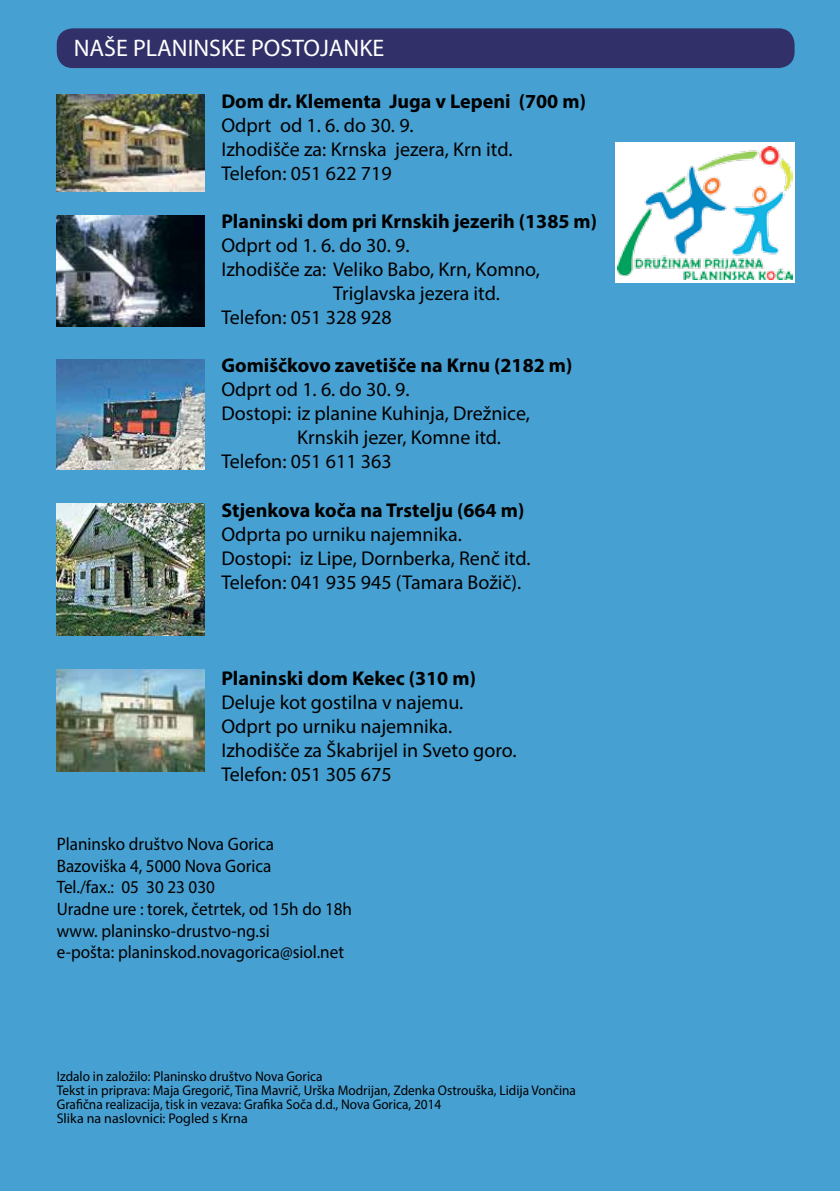
<style>
.page{position:relative;width:840px;height:1191px;background:#fff}
.page>*{position:absolute;margin:0;border:0;box-sizing:border-box;transform-origin:0 0}
.t1{font:24px "Myriad Pro";color:#fff}
.t2{font:20px/24px "Myriad Pro";color:#000}
.t3{font:700 20px "Myriad Pro";color:#000}
.t4{font:18px/21.6px "Myriad Pro";color:#000;scale:.95 1}
.t5{font:14px/14px "Myriad Pro";color:#000;scale:.95 1}
</style>
<div class="page">
<div style="left:0;top:0;width:839px;height:1191px;background:#47a0d2"></div>
<div style="left:57px;top:28px;width:737px;height:40px;background:#313068;border-radius:16px"></div>
<img style="left:57px;top:95px;width:147px;height:96px">
<img style="left:57px;top:215px;width:147px;height:111px">
<img style="left:57px;top:360px;width:147px;height:109px">
<img style="left:57px;top:669px;width:147px;height:102px">
<img style="left:57px;top:503px;width:147px;height:133px">
<div style="left:615px;top:143px;width:179px;height:140px;background:#fff"></div>
<img style="left:617px;top:147px;width:174px;height:132px">
<p class="t1" style="left:74px;top:33px;width:312px">NAŠE PLANINSKE POSTOJANKE</p>
<p class="t3" style="left:221px;top:89px;width:366px">Dom dr. Klementa Juga v Lepeni (700 m)</p>
<p class="t2" style="left:221px;top:113px;width:292px">Odprt od 1. 6. do 30. 9.<br>Izhodišče za: Krnska jezera, Krn itd.<br>Telefon: 051 622 719</p>
<p class="t3" style="left:221px;top:209px;width:377px">Planinski dom pri Krnskih jezerih (1385 m)</p>
<p class="t2" style="left:221px;top:233px;width:189px">Odprt od 1. 6. do 30. 9.</p>
<p class="t2" style="left:221px;top:257px;width:320px">Izhodišče za: Veliko Babo, Krn, Komno,</p>
<p class="t2" style="left:333px;top:281px;width:168px">Triglavska jezera itd.</p>
<p class="t2" style="left:221px;top:305px;width:172px">Telefon: 051 328 928</p>
<p class="t3" style="left:221px;top:353px;width:352px">Gomiščkovo zavetišče na Krnu (2182 m)</p>
<p class="t2" style="left:221px;top:377px;width:189px">Odprt od 1. 6. do 30. 9.</p>
<p class="t2" style="left:221px;top:401px;width:310px">Dostopi: iz planine Kuhinja, Drežnice,</p>
<p class="t2" style="left:297px;top:425px;width:205px">Krnskih jezer, Komne itd.</p>
<p class="t2" style="left:221px;top:449px;width:172px">Telefon: 051 611 363</p>
<p class="t3" style="left:221px;top:497px;width:304px">Stjenkova koča na Trstelju (664 m)</p>
<p class="t2" style="left:221px;top:521px;width:311px">Odprta po urniku najemnika.<br>Dostopi: iz Lipe, Dornberka, Renč itd.<br>Telefon: 041 935 945 (Tamara Božič).</p>
<p class="t3" style="left:221px;top:665px;width:256px">Planinski dom Kekec (310 m)</p>
<p class="t2" style="left:221px;top:689px;width:296px">Deluje kot gostilna v najemu.<br>Odprt po urniku najemnika.<br>Izhodišče za Škabrijel in Sveto goro.<br>Telefon: 051 305 675</p>
<p class="t4" style="left:57px;top:833px;width:312px">Planinsko društvo Nova Gorica<br>Bazoviška 4, 5000 Nova Gorica<br>Tel./fax.: 05 30 23 030<br>Uradne ure : torek, četrtek, od 15h do 18h www. planinsko-drustvo-ng.si<br>e-pošta: planinskod.novagorica@siol.net</p>
<p class="t5" style="left:57px;top:1068px;width:547px">Izdalo in založilo: Planinsko društvo Nova Gorica<br>Tekst in priprava: Maja Gregorič, Tina Mavrič, Urška Modrijan, Zdenka Ostrouška, Lidija Vončina Grafična realizacija, tisk in vezava: Grafika Soča d.d., Nova Gorica, 2014<br>Slika na naslovnici: Pogled s Krna</p>
</div>
